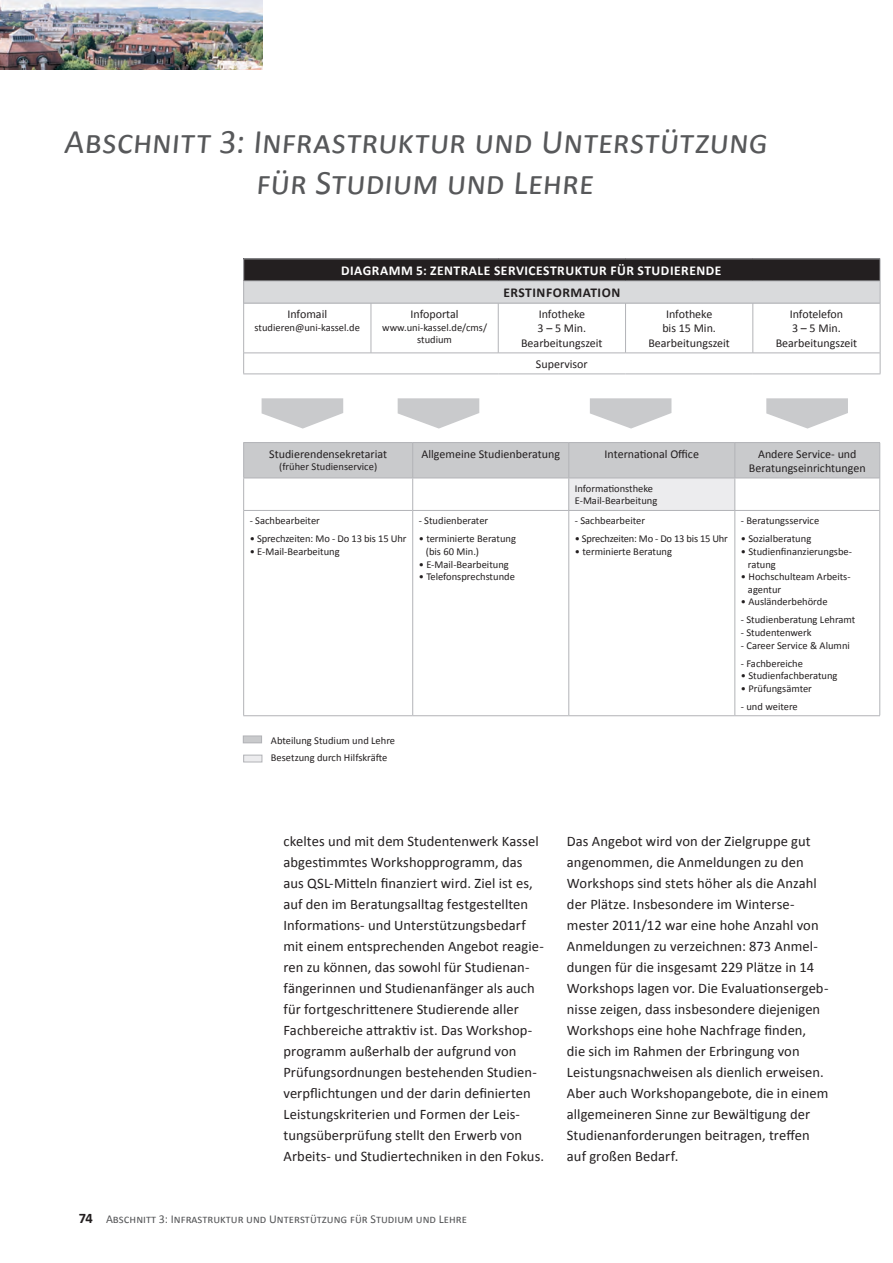
<style>
.page{position:relative;width:893px;height:1263px;background:#fff}
.page>*{position:absolute;margin:0;border:0;box-sizing:border-box;transform-origin:0 0}
.t1{font:34.5px/40.5px "Calibri";color:#57585a;text-align:center}
.t2{font:14.55px/21px "Calibri";letter-spacing:.005em;color:#231f20}
.t3{font:700 14.55px "Calibri";color:#231f20}
.t4{font:700 13.5px/22.2px "Calibri";letter-spacing:.04em;color:#fff;text-align:center}
.t5{font:12px/14.4px "Calibri";color:#231f20;text-align:center}
.t6{font:12px "Calibri";color:#57585a}
.t7{font:10.5px/12.6px "Calibri";color:#231f20}
.t8{font:10.5px "Calibri";letter-spacing:-.02em;color:#231f20}
.s1{color:#231f20}
</style>
<div class="page">
<img style="left:0;top:0;width:262px;height:69px">
<div style="left:244px;top:259px;width:636px;height:22px;background:#231f20"></div>
<div style="left:244px;top:281px;width:636px;height:22px;background:#d9dadc"></div>
<hr style="left:243px;top:258px;width:128px;height:1px;background:#b2b3b7">
<hr style="left:371px;top:258px;width:127px;height:1px;background:#b2b3b7">
<hr style="left:498px;top:258px;width:127px;height:1px;background:#b2b3b7">
<hr style="left:625px;top:258px;width:128px;height:1px;background:#b2b3b7">
<hr style="left:753px;top:258px;width:127px;height:1px;background:#b2b3b7">
<svg style="left:243px;top:259px;width:1px;height:44px"></svg>
<svg style="left:880px;top:259px;width:1px;height:44px"></svg>
<hr style="left:243px;top:303px;width:1px;height:50px;background:#b2b3b7">
<hr style="left:880px;top:303px;width:1px;height:50px;background:#b2b3b7">
<svg style="left:243px;top:353px;width:1px;height:20px"></svg>
<svg style="left:880px;top:353px;width:1px;height:20px"></svg>
<hr style="left:243px;top:373px;width:128px;height:1px;background:#b2b3b7">
<hr style="left:371px;top:373px;width:127px;height:1px;background:#b2b3b7">
<hr style="left:498px;top:373px;width:127px;height:1px;background:#b2b3b7">
<hr style="left:625px;top:373px;width:128px;height:1px;background:#b2b3b7">
<hr style="left:753px;top:373px;width:127px;height:1px;background:#b2b3b7">
<hr style="left:244px;top:281px;width:127px;height:1px;background:#b2b3b7">
<hr style="left:371px;top:281px;width:127px;height:1px;background:#b2b3b7">
<hr style="left:498px;top:281px;width:127px;height:1px;background:#b2b3b7">
<hr style="left:625px;top:281px;width:128px;height:1px;background:#b2b3b7">
<hr style="left:753px;top:281px;width:127px;height:1px;background:#b2b3b7">
<hr style="left:244px;top:303px;width:127px;height:1px;background:#b2b3b7">
<hr style="left:371px;top:303px;width:127px;height:1px;background:#b2b3b7">
<hr style="left:371px;top:303px;width:1px;height:50px;background:#b2b3b7">
<hr style="left:498px;top:303px;width:127px;height:1px;background:#b2b3b7">
<hr style="left:498px;top:303px;width:1px;height:50px;background:#b2b3b7">
<hr style="left:625px;top:303px;width:128px;height:1px;background:#b2b3b7">
<hr style="left:625px;top:303px;width:1px;height:50px;background:#b2b3b7">
<hr style="left:753px;top:303px;width:127px;height:1px;background:#b2b3b7">
<hr style="left:753px;top:303px;width:1px;height:50px;background:#b2b3b7">
<hr style="left:244px;top:353px;width:127px;height:1px;background:#b2b3b7">
<hr style="left:371px;top:353px;width:127px;height:1px;background:#b2b3b7">
<hr style="left:498px;top:353px;width:127px;height:1px;background:#b2b3b7">
<hr style="left:625px;top:353px;width:128px;height:1px;background:#b2b3b7">
<hr style="left:753px;top:353px;width:127px;height:1px;background:#b2b3b7">
<div style="left:244px;top:443px;width:635px;height:35px;background:#c9cacc"></div>
<div style="left:569px;top:478px;width:166px;height:32px;background:#ececee"></div>
<hr style="left:243px;top:443px;width:1px;height:35px;background:#b2b3b7">
<hr style="left:243px;top:478px;width:1px;height:32px;background:#b2b3b7">
<hr style="left:243px;top:511px;width:1px;height:204px;background:#b2b3b7">
<hr style="left:243px;top:442px;width:170px;height:1px;background:#b2b3b7">
<hr style="left:413px;top:442px;width:156px;height:1px;background:#b2b3b7">
<hr style="left:569px;top:442px;width:166px;height:1px;background:#b2b3b7">
<hr style="left:735px;top:442px;width:145px;height:1px;background:#b2b3b7">
<hr style="left:412px;top:443px;width:1px;height:35px;background:#b2b3b7">
<hr style="left:569px;top:443px;width:1px;height:35px;background:#b2b3b7">
<hr style="left:735px;top:443px;width:1px;height:35px;background:#b2b3b7">
<hr style="left:879px;top:443px;width:1px;height:35px;background:#b2b3b7">
<hr style="left:412px;top:478px;width:1px;height:32px;background:#b2b3b7">
<hr style="left:569px;top:478px;width:1px;height:32px;background:#b2b3b7">
<hr style="left:735px;top:478px;width:1px;height:32px;background:#b2b3b7">
<hr style="left:879px;top:478px;width:1px;height:32px;background:#b2b3b7">
<hr style="left:412px;top:511px;width:1px;height:204px;background:#b2b3b7">
<hr style="left:569px;top:511px;width:1px;height:204px;background:#b2b3b7">
<hr style="left:735px;top:511px;width:1px;height:204px;background:#b2b3b7">
<hr style="left:879px;top:510px;width:1px;height:205px;background:#b2b3b7">
<hr style="left:243px;top:478px;width:170px;height:1px;background:#b2b3b7">
<hr style="left:413px;top:478px;width:156px;height:1px;background:#b2b3b7">
<hr style="left:569px;top:478px;width:166px;height:1px;background:#b2b3b7">
<hr style="left:735px;top:478px;width:145px;height:1px;background:#b2b3b7">
<hr style="left:243px;top:510px;width:170px;height:1px;background:#b2b3b7">
<hr style="left:413px;top:510px;width:156px;height:1px;background:#b2b3b7">
<hr style="left:569px;top:510px;width:166px;height:1px;background:#b2b3b7">
<hr style="left:735px;top:510px;width:145px;height:1px;background:#b2b3b7">
<hr style="left:243px;top:715px;width:170px;height:1px;background:#b2b3b7">
<hr style="left:413px;top:715px;width:156px;height:1px;background:#b2b3b7">
<hr style="left:569px;top:715px;width:166px;height:1px;background:#b2b3b7">
<hr style="left:735px;top:715px;width:145px;height:1px;background:#b2b3b7">
<svg style="left:766px;top:398px;width:82px;height:31px"></svg>
<svg style="left:590px;top:398px;width:81px;height:31px"></svg>
<svg style="left:398px;top:398px;width:81px;height:31px"></svg>
<svg style="left:262px;top:398px;width:81px;height:31px"></svg>
<div style="left:243px;top:736px;width:19px;height:7px;background:#c9cacc"></div>
<div style="left:243px;top:736px;width:19px;height:7px;border:1px solid #b2b3b7"></div>
<div style="left:244px;top:755px;width:18px;height:7px;background:#ececee"></div>
<div style="left:243px;top:755px;width:19px;height:7px;border:1px solid #b2b3b7"></div>
<p class="t1" style="left:64px;top:121px;width:709px">Abschnitt 3: Infrastruktur und Unterstützung für Studium und Lehre</p>
<p class="t4" style="left:341px;top:259px;width:443px">DIAGRAMM 5: ZENTRALE SERVICESTRUKTUR FÜR STUDIERENDE <span class="s1">STUDIUM<br>ERSTINFORMATION</span></p>
<p class="t5" style="left:287px;top:307px;width:41px">Infomail</p>
<p class="t7" style="left:255px;top:321px;width:107px">studieren@uni-kassel.de</p>
<p class="t5" style="left:410px;top:307px;width:50px">Infoportal</p>
<p class="t7" style="left:382px;top:321px;width:106px;text-align:center">www.uni-kassel.de/cms/ studium</p>
<p class="t5" style="left:521px;top:307px;width:83px">Infotheke<br>3 – 5 Min.<br>Bearbeitungszeit</p>
<p class="t5" style="left:648px;top:307px;width:83px">Infotheke<br>bis 15 Min.<br>Bearbeitungszeit</p>
<p class="t5" style="left:776px;top:307px;width:83px">Infotelefon<br>3 – 5 Min.<br>Bearbeitungszeit</p>
<p class="t5" style="left:536px;top:357px;width:53px">Supervisor</p>
<p class="t5" style="left:269px;top:446px;width:120px">Studierendensekretariat</p>
<p class="t7" style="left:279px;top:460px;width:99px">(früher Studienservice)</p>
<p class="t7" style="left:250px;top:515px;width:72px">- Sachbearbeiter</p>
<p class="t7" style="left:250px;top:533px;width:158px">• Sprechzeiten: Mo - Do 13 bis 15 Uhr</p>
<p class="t7" style="left:250px;top:545px;width:92px">• E-Mail-Bearbeitung</p>
<p class="t7" style="left:271px;top:731px;width:126px;line-height:17.7px">Abteilung Studium und Lehre<br>Besetzung durch Hilfskräfte</p>
<p class="t5" style="left:421px;top:446px;width:140px">Allgemeine Studienberatung</p>
<p class="t5" style="left:605px;top:446px;width:96px">International Office</p>
<p class="t5" style="left:749px;top:446px;width:118px">Andere Service- und<br>Beratungseinrichtungen</p>
<p class="t7" style="left:575px;top:482px;width:84px">Informationstheke<br>E-Mail-Bearbeitung</p>
<p class="t7" style="left:419px;top:515px;width:71px">- Studienberater</p>
<p class="t7" style="left:426px;top:533px;width:92px;text-indent:-7px">• terminierte Beratung (bis 60 Min.)</p>
<p class="t7" style="left:419px;top:558px;width:92px">• E-Mail-Bearbeitung</p>
<p class="t7" style="left:419px;top:570px;width:98px">• Telefonsprechstunde</p>
<p class="t7" style="left:575px;top:515px;width:72px">- Sachbearbeiter</p>
<p class="t8" style="left:575px;top:532px;width:155px">• Sprechzeiten: Mo - Do 13 bis 15 Uhr</p>
<p class="t7" style="left:575px;top:545px;width:99px">• terminierte Beratung</p>
<p class="t7" style="left:741px;top:515px;width:80px">- Beratungsservice</p>
<p class="t7" style="left:741px;top:533px;width:72px">• Sozialberatung</p>
<p class="t7" style="left:748px;top:545px;width:106px;text-indent:-7px">• Studienfinanzierungsbe&shy;ratung</p>
<p class="t7" style="left:748px;top:570px;width:104px;text-indent:-7px">• Hochschulteam Arbeits&shy;agentur</p>
<p class="t7" style="left:741px;top:596px;width:88px">• Ausländerbehörde</p>
<p class="t7" style="left:741px;top:614px;width:116px">- Studienberatung Lehramt</p>
<p class="t7" style="left:741px;top:626px;width:72px">- Studentenwerk</p>
<p class="t7" style="left:741px;top:639px;width:111px">- Career Service &amp; Alumni</p>
<p class="t7" style="left:741px;top:657px;width:64px">- Fachbereiche</p>
<p class="t7" style="left:741px;top:669px;width:98px">• Studienfachberatung</p>
<p class="t7" style="left:741px;top:682px;width:73px">• Prüfungsämter</p>
<p class="t7" style="left:741px;top:700px;width:58px">- und weitere</p>
<p class="t2" style="left:283px;top:830px;width:262px">ckeltes und mit dem Studentenwerk Kassel abgestimmtes Workshopprogramm, das aus QSL-Mitteln finanziert wird. Ziel ist es, auf den im Beratungsalltag festgestellten Informations- und Unterstützungsbedarf mit einem entsprechenden Angebot reagie&shy;ren zu können, das sowohl für Studienan&shy;fängerinnen und Studienanfänger als auch für fortgeschrittenere Studierende aller Fachbereiche attraktiv ist. Das Workshop&shy;programm außerhalb der aufgrund von Prüfungsordnungen bestehenden Studien&shy;verpflichtungen und der darin definierten Leistungskriterien und Formen der Leis&shy;tungsüberprüfung stellt den Erwerb von Arbeits- und Studiertechniken in den Fokus.</p>
<p class="t2" style="left:567px;top:830px;width:263px">Das Angebot wird von der Zielgruppe gut angenommen, die Anmeldungen zu den Workshops sind stets höher als die Anzahl der Plätze. Insbesondere im Winterse&shy;mester 2011/12 war eine hohe Anzahl von Anmeldungen zu verzeichnen: 873 Anmel&shy;dungen für die insgesamt 229 Plätze in 14<br>Workshops lagen vor. Die Evaluationsergeb&shy;nisse zeigen, dass insbesondere diejenigen Workshops eine hohe Nachfrage finden,<br>die sich im Rahmen der Erbringung von Leistungsnachweisen als dienlich erweisen.<br>Aber auch Workshopangebote, die in einem allgemeineren Sinne zur Bewältigung der Studienanforderungen beitragen, treffen auf großen Bedarf.</p>
<p class="t3" style="left:79px;top:1209px;width:16px">7 45</p>
<p class="t6" style="left:106px;top:1211px;width:363px">Abschnitt 3: Infrastruktur und Unterstützung für Studium und Lehre</p>
</div>
